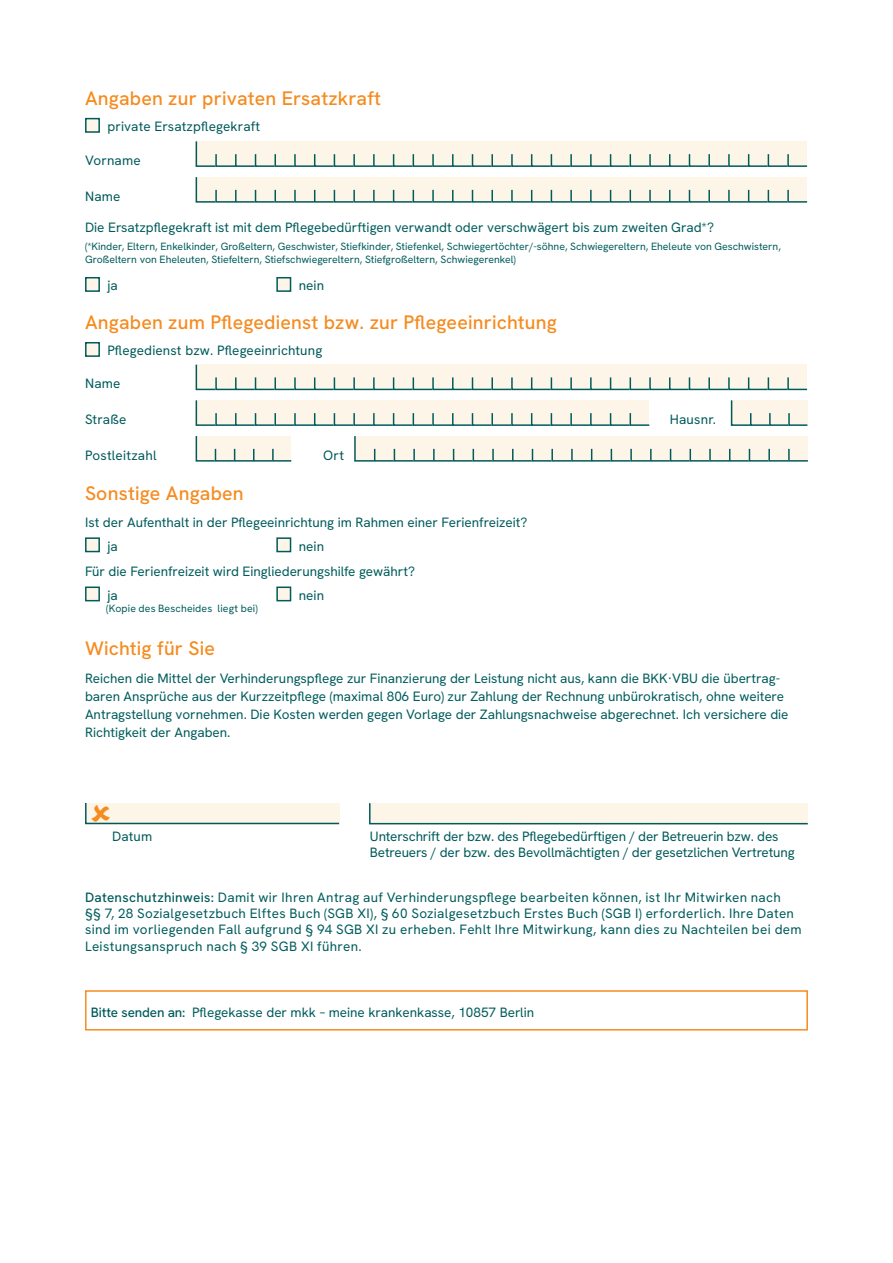
<style>
.page{position:relative;width:893px;height:1263px;background:#fff}
.page>*{position:absolute;margin:0;border:0;box-sizing:border-box;transform-origin:0 0}
.t1{font:19.5px "Hanken Grotesk";letter-spacing:.01em;color:#f68b1f}
.t2{font:13.5px/17.9px "Hanken Grotesk";color:#005c5c}
.t3{font:13.5px/16.2px "Hanken Grotesk";letter-spacing:.025em;color:#005c5c}
.t4{font:13.5px/16.2px "Hanken Grotesk";letter-spacing:-.01em;color:#015a5a}
.t5{font:13.5px "Hanken Grotesk";letter-spacing:.01em;color:#015a5a}
.t6{font:13.5px "Hanken Grotesk";letter-spacing:.015em;color:#015a5a}
.t7{font:10.5px/13.4px "Hanken Grotesk";color:#005c5c}
</style>
<div class="page">
<div style="left:85px;top:118px;width:15px;height:15px;background:#fef5e9"></div>
<div style="left:85px;top:118px;width:15px;height:15px;border:2px solid #005c5c"></div>
<svg style="left:195px;top:141px;width:613px;height:26px;background:#e6e6dc"></svg>
<svg style="left:195px;top:177px;width:613px;height:26px;background:#e6e6dc"></svg>
<div style="left:85px;top:277px;width:15px;height:15px;background:#fef5e9"></div>
<div style="left:85px;top:277px;width:15px;height:15px;border:2px solid #005c5c"></div>
<div style="left:276px;top:277px;width:15px;height:15px;background:#fef5e9"></div>
<div style="left:276px;top:277px;width:15px;height:15px;border:2px solid #005c5c"></div>
<div style="left:85px;top:342px;width:15px;height:15px;background:#fef5e9"></div>
<div style="left:85px;top:342px;width:15px;height:15px;border:2px solid #005c5c"></div>
<svg style="left:195px;top:364px;width:613px;height:27px;background:#e7e7dd"></svg>
<svg style="left:195px;top:400px;width:455px;height:26px;background:#e6e6dc"></svg>
<svg style="left:730px;top:400px;width:78px;height:26px;background:#e4e5da"></svg>
<svg style="left:195px;top:436px;width:97px;height:26px;background:#e4e6db"></svg>
<svg style="left:354px;top:436px;width:454px;height:26px;background:#e6e6db"></svg>
<div style="left:85px;top:537px;width:15px;height:15px;background:#fef5e9"></div>
<div style="left:85px;top:537px;width:15px;height:15px;border:2px solid #005c5c"></div>
<div style="left:276px;top:537px;width:15px;height:15px;background:#fef5e9"></div>
<div style="left:276px;top:537px;width:15px;height:15px;border:2px solid #005c5c"></div>
<div style="left:85px;top:586px;width:15px;height:15px;background:#fef5e9"></div>
<div style="left:85px;top:586px;width:15px;height:15px;border:2px solid #005c5c"></div>
<div style="left:276px;top:586px;width:15px;height:15px;background:#fef5e9"></div>
<div style="left:276px;top:586px;width:15px;height:15px;border:2px solid #005c5c"></div>
<svg style="left:369px;top:803px;width:439px;height:22px;background:#ebeade"></svg>
<div style="left:85px;top:990px;width:723px;height:40px;border:2px solid #f68b1f"></div>
<svg style="left:85px;top:802px;width:255px;height:23px;background:#eceae0"></svg>
<h1 class="t1" style="left:85px;top:85px;width:297px">Angaben zur privaten Ersatzkraft</h1>
<p class="t5" style="left:107px;top:118px;width:154px">private Ersatzpflegekraft</p>
<p class="t6" style="left:85px;top:152px;width:57px">Vorname</p>
<p class="t4" style="left:85px;top:188px;width:37px">Name</p>
<p class="t2" style="left:85px;top:218px;width:630px">Die Ersatzpflegekraft ist mit dem Pflegebedürftigen verwandt oder verschwägert bis zum zweiten Grad*?</p>
<p class="t7" style="left:85px;top:239px;width:697px">(*Kinder, Eltern, Enkelkinder, Großeltern, Geschwister, Stiefkinder, Stiefenkel, Schwiegertöchter/-söhne, Schwiegereltern, Eheleute von Geschwistern,<br>Großeltern von Eheleuten, Stiefeltern, Stiefschwiegereltern, Stiefgroßeltern, Schwiegerenkel)</p>
<p class="t4" style="left:107px;top:277px;width:12px">ja</p>
<p class="t4" style="left:299px;top:277px;width:27px">nein</p>
<h1 class="t1" style="left:85px;top:309px;width:473px">Angaben zum Pflegedienst bzw. zur Pflegeeinrichtung</h1>
<p class="t5" style="left:107px;top:342px;width:216px">Pflegedienst bzw. Pflegeeinrichtung</p>
<p class="t4" style="left:85px;top:375px;width:37px">Name</p>
<p class="t4" style="left:85px;top:411px;width:43px">Straße</p>
<p class="t4" style="left:670px;top:411px;width:48px">Hausnr.</p>
<p class="t6" style="left:85px;top:446px;width:73px">Postleitzahl</p>
<p class="t4" style="left:323px;top:447px;width:23px">Ort</p>
<h1 class="t1" style="left:85px;top:481px;width:160px">Sonstige Angaben</h1>
<p class="t2" style="left:85px;top:513px;width:444px">Ist der Aufenthalt in der Pflegeeinrichtung im Rahmen einer Ferienfreizeit?</p>
<p class="t4" style="left:107px;top:537px;width:12px">ja</p>
<p class="t4" style="left:299px;top:537px;width:27px">nein</p>
<p class="t2" style="left:85px;top:562px;width:331px">Für die Ferienfreizeit wird Eingliederungshilfe gewährt?</p>
<p class="t4" style="left:107px;top:587px;width:12px">ja</p>
<p class="t4" style="left:299px;top:587px;width:27px">nein</p>
<h1 class="t1" style="left:85px;top:636px;width:131px">Wichtig für Sie</h1>
<p class="t2" style="left:85px;top:669px;width:705px">Reichen die Mittel der Verhinderungspflege zur Finanzierung der Leistung nicht aus, kann die BKK·VBU die übertrag&shy;baren Ansprüche aus der Kurzzeitpflege (maximal 806 Euro) zur Zahlung der Rechnung unbürokratisch, ohne weitere Antragstellung vornehmen. Die Kosten werden gegen Vorlage der Zahlungsnachweise abgerechnet. Ich versichere die Richtigkeit der Angaben.</p>
<p class="t7" style="left:106px;top:601px;width:153px">(Kopie des Bescheides liegt bei)</p>
<p class="t4" style="left:112px;top:827px;width:42px">Datum</p>
<p class="t4" style="left:370px;top:827px;width:426px">Unterschrift der bzw. des Pflegebedürftigen / der Betreuerin bzw. des<br>Betreuers / der bzw. des Bevollmächtigten / der gesetzlichen Vertretung</p>
<p class="t3" style="left:85px;top:889px;width:718px">Datenschutzhinweis: Damit wir Ihren Antrag auf Verhinderungspflege bearbeiten können, ist Ihr Mitwirken nach<br>§§ 7, 28 Sozialgesetzbuch Elftes Buch (SGB XI), § 60 Sozialgesetzbuch Erstes Buch (SGB I) erforderlich. Ihre Daten sind im vorliegenden Fall aufgrund § 94 SGB XI zu erheben. Fehlt Ihre Mitwirkung, kann dies zu Nachteilen bei dem Leistungsanspruch nach § 39 SGB XI führen.</p>
<p class="t2" style="left:91px;top:1003px;width:445px">Bitte senden an: Pflegekasse der mkk – meine krankenkasse, 10857 Berlin</p>
</div>
